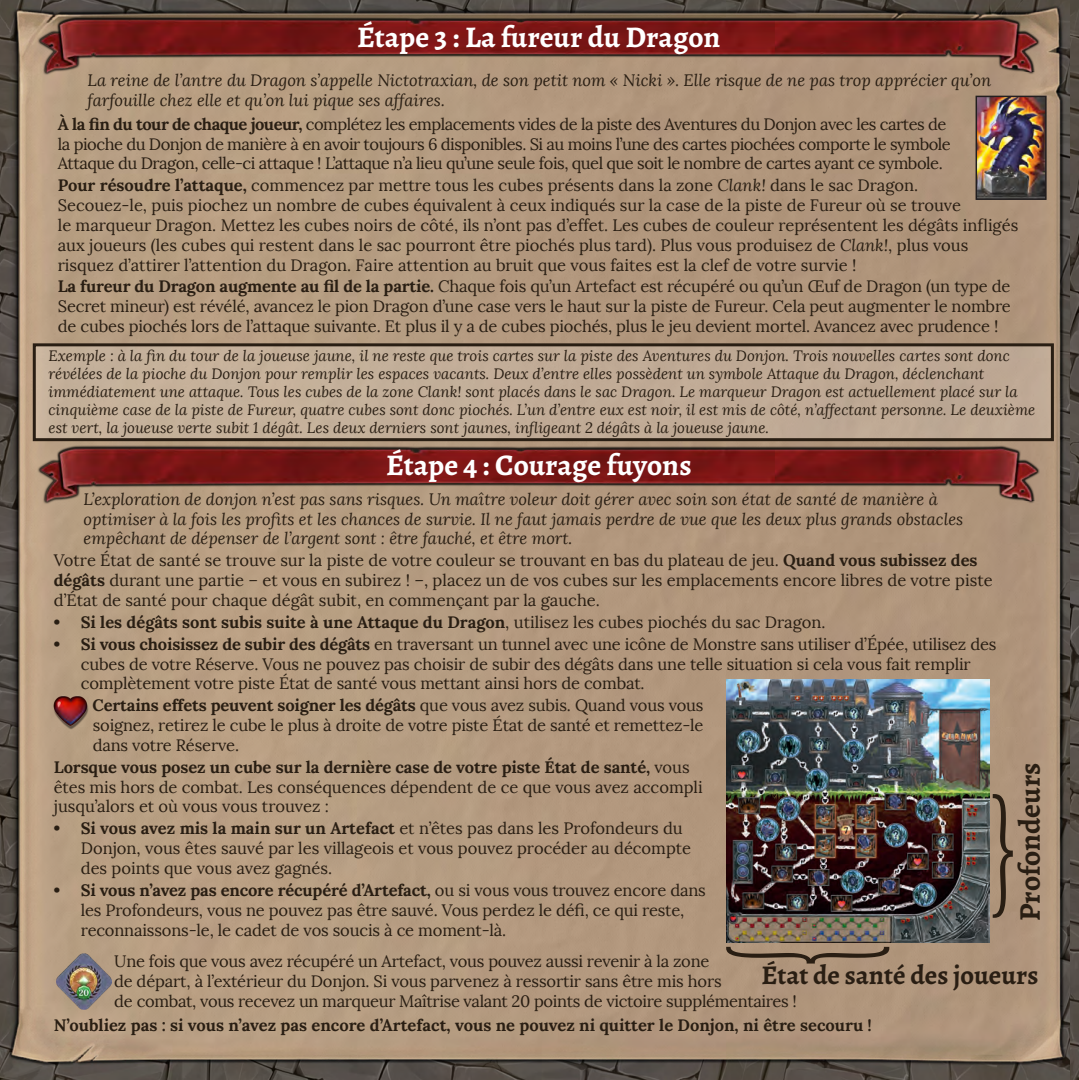
<style>
.page{position:relative;width:1079px;height:1080px;background:#fff}
.page>*{position:absolute;margin:0;border:0;box-sizing:border-box;transform-origin:0 0}
.t1{font:158.25px "Lora";color:#291e13;scale:.34 1}
.t2{font:120px "Lora";color:#291e13;scale:.53 1}
.t3{font:700 30px "Alegreya";color:#fff}
.t4{font:700 30px "Alegreya";color:#291e13}
.t5{font:700 27px "Alegreya";color:#291e13}
.t6{font:16.5px/19.8px "Lora";letter-spacing:-.01em;color:#291e13}
.t7{font:italic 16.5px/19.8px "Lora";color:#291e13}
.t8{font:16.5px/19.8px "Lora";letter-spacing:-.03em;color:#291e13}
.t9{font:700 16.5px "Lora";color:#291e13}
.t10{font:italic 15px/18px "Lora";color:#291e13}
.s1{font-weight:700}
.s2{font-style:italic}
.s3{font-weight:400}
</style>
<div class="page">
<img style="left:0;top:0;width:1070px;height:1080px">
<img style="left:1070px;top:0;width:8px;height:1080px">
<img style="left:38px;top:446px;width:1001px;height:58px">
<img style="left:38px;top:17px;width:1001px;height:59px">
<img style="left:54px;top:694px;width:34px;height:38px">
<img style="left:56px;top:953px;width:56px;height:56px">
<img style="left:726px;top:679px;width:263px;height:263px">
<img style="left:978px;top:99px;width:65px;height:98px">
<div style="left:975px;top:96px;width:71px;height:104px;border:2px solid #231f20"></div>
<div style="left:34px;top:345px;width:1018px;height:95px;background:#c1ad97"></div>
<div style="left:33px;top:343px;width:1020px;height:98px;border:3px solid #291e13"></div>
<h3 class="t3" style="left:357px;top:18px;width:365px">Étape 3 : La fureur du Dragon</h3>
<p class="t7" style="left:88px;top:70px;width:904px">La reine de l’antre du Dragon s’appelle Nictotraxian, de son petit nom « Nicki ». Elle risque de ne pas trop apprécier qu’on farfouille chez elle et qu’on lui pique ses affaires.</p>
<p class="t8" style="left:58px;top:114px;width:894px"><span class="s1">À la fin du tour de chaque joueur,</span> complétez les emplacements vides de la piste des Aventures du Donjon avec les cartes de la pioche du Donjon de manière à en avoir toujours 6 disponibles. Si au moins l’une des cartes piochées comporte le symbole<br>Attaque du Dragon, celle-ci attaque ! L’attaque n’a lieu qu’une seule fois, quel que soit le nombre de cartes ayant ce symbole.</p>
<p class="t6" style="left:58px;top:176px;width:961px"><span class="s1">Pour résoudre l’attaque,</span> commencez par mettre tous les cubes présents dans la zone <span class="s2">Clank!</span> dans le sac Dragon.<br>Secouez-le, puis piochez un nombre de cubes équivalent à ceux indiqués sur la case de la piste de Fureur où se trouve<br>le marqueur Dragon. Mettez les cubes noirs de côté, ils n’ont pas d’effet. Les cubes de couleur représentent les dégâts infligés aux joueurs (les cubes qui restent dans le sac pourront être piochés plus tard). Plus vous produisez de <span class="s2">Clank!</span>, plus vous risquez d’attirer l’attention du Dragon. Faire attention au bruit que vous faites est la clef de votre survie !</p>
<p class="t6" style="left:58px;top:277px;width:954px;text-align:justify"><span class="s1">La fureur du Dragon augmente au fil de la partie.</span> Chaque fois qu’un Artefact est récupéré ou qu’un Œuf de Dragon (un type de Secret mineur) est révélé, avancez le pion Dragon d’une case vers le haut sur la piste de Fureur. Cela peut augmenter le nombre de cubes piochés lors de l’attaque suivante. Et plus il y a de cubes piochés, plus le jeu devient mortel. Avancez avec prudence !</p>
<p class="t10" style="left:49px;top:347px;width:988px">Exemple : à la fin du tour de la joueuse jaune, il ne reste que trois cartes sur la piste des Aventures du Donjon. Trois nouvelles cartes sont donc révélées de la pioche du Donjon pour remplir les espaces vacants. Deux d’entre elles possèdent un symbole Attaque du Dragon, déclenchant immédiatement une attaque. Tous les cubes de la zone Clank! sont placés dans le sac Dragon. Le marqueur Dragon est actuellement placé sur la cinquième case de la piste de Fureur, quatre cubes sont donc piochés. L’un d’entre eux est noir, il est mis de côté, n’affectant personne. Le deuxième est vert, la joueuse verte subit 1 dégât. Les deux derniers sont jaunes, infligeant 2 dégâts à la joueuse jaune.</p>
<h3 class="t3" style="left:386px;top:445px;width:307px">Étape 4 : Courage fuyons</h3>
<p class="t7" style="left:84px;top:489px;width:881px">L’exploration de donjon n’est pas sans risques. Un maître voleur doit gérer avec soin son état de santé de manière à optimiser à la fois les profits et les chances de survie. Il ne faut jamais perdre de vue que les deux plus grands obstacles empêchant de dépenser de l’argent sont : être fauché, et être mort.</p>
<p class="t6" style="left:54px;top:550px;width:940px">Votre État de santé se trouve sur la piste de votre couleur se trouvant en bas du plateau de jeu. <span class="s1">Quand vous subissez des dégâts</span> durant une partie – et vous en subirez ! –, placez un de vos cubes sur les emplacements encore libres de votre piste d’État de santé pour chaque dégât subit, en commençant par la gauche.</p>
<p class="t9" style="left:54px;top:611px;width:773px">• Si les dégâts sont subis suite à une Attaque du Dragon<span class="s3">, utilisez les cubes piochés du sac Dragon.</span></p>
<p class="t6" style="left:81px;top:634px;width:917px;text-indent:-27px"><span class="s1">• Si vous choisissez de subir des dégâts</span> en traversant un tunnel avec une icône de Monstre sans utiliser d’Épée, utilisez des cubes de votre Réserve. Vous ne pouvez pas choisir de subir des dégâts dans une telle situation si cela vous fait remplir complètement votre piste État de santé vous mettant ainsi hors de combat.</p>
<p class="t6" style="left:93px;top:695px;width:612px;text-align:justify"><span class="s1">Certains effets peuvent soigner les dégâts</span> que vous avez subis. Quand vous vous soignez, retirez le cube le plus à droite de votre piste État de santé et remettez-le dans votre Réserve.</p>
<p class="t6" style="left:54px;top:757px;width:650px"><span class="s1">Lorsque vous posez un cube sur la dernière case de votre piste État de santé,</span> vous êtes mis hors de combat. Les conséquences dépendent de ce que vous avez accompli jusqu’alors et où vous vous trouvez :</p>
<p class="t6" style="left:81px;top:818px;width:612px;text-indent:-27px"><span class="s1">• Si vous avez mis la main sur un Artefact</span> et n’êtes pas dans les Profondeurs du<br>Donjon, vous êtes sauvé par les villageois et vous pouvez procéder au décompte des points que vous avez gagnés.</p>
<p class="t6" style="left:81px;top:880px;width:626px;text-indent:-27px"><span class="s1">• Si vous n’avez pas encore récupéré d’Artefact,</span> ou si vous vous trouvez encore dans les Profondeurs, vous ne pouvez pas être sauvé. Vous perdez le défi, ce qui reste, reconnaissons-le, le cadet de vos soucis à ce moment-là.</p>
<p class="t6" style="left:114px;top:952px;width:684px">Une fois que vous avez récupéré un Artefact, vous pouvez aussi revenir à la zone<br>de départ, à l’extérieur du Donjon. Si vous parvenez à ressortir sans être mis hors<br>de combat, vous recevez un marqueur Maîtrise valant 20 points de victoire supplémentaires !</p>
<p class="t9" style="left:54px;top:1014px;width:819px">N’oubliez pas : si vous n’avez pas encore d’Artefact, vous ne pouvez ni quitter le Donjon, ni être secouru !</p>
<h3 class="t4" style="left:1010px;top:921px;width:160px;rotate:-90deg">Profondeurs</h3>
<h2 class="t2" style="left:991px;top:769px;width:42px">}</h2>
<h1 class="t1" style="left:922px;top:946px;width:54px;rotate:90deg">}</h1>
<h3 class="t5" style="left:761px;top:957px;width:278px">État de santé des joueurs</h3>
</div>
